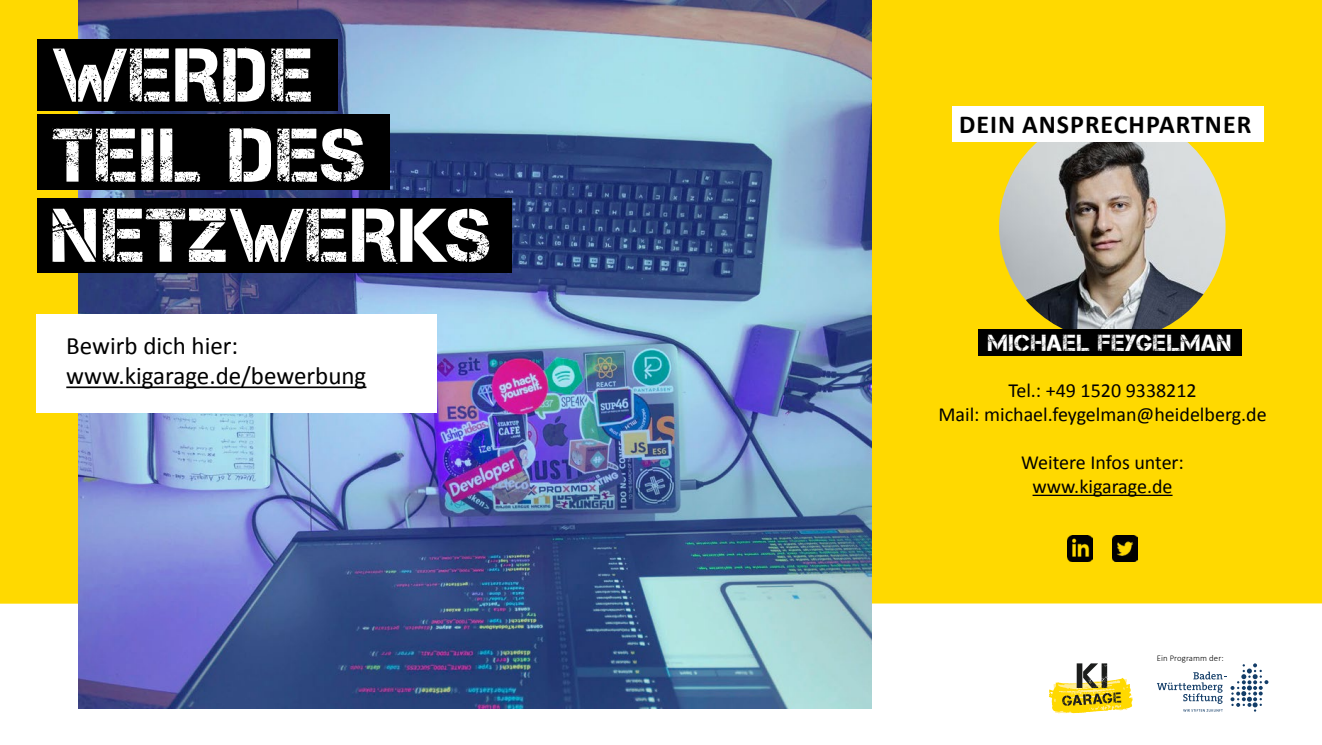
<style>
.page{position:relative;width:1322px;height:745px;background:#fff}
.page>*{position:absolute;margin:0;border:0;box-sizing:border-box;transform-origin:0 0}
.t1{font:75.75px/80px "Captureit";letter-spacing:.045em;color:#fff}
.t2{font:700 25.88px "Calibri";letter-spacing:.04em;color:#000}
.t3{font:25px/30px "Calibri";color:#000}
.t4{font:23.12px "Captureit";letter-spacing:.035em;color:#fff}
.t5{font:20px/24px "Calibri";color:#000;text-align:center}
.t6{font:300 8.75px "Calibri";letter-spacing:.01em;color:#000}
</style>
<div class="page">
<div style="left:0;top:0;width:1322px;height:603px;background:#ffd900"></div>
<img style="left:79px;top:0;width:793px;height:707px">
<div style="left:37px;top:39px;width:301px;height:71px;background:#000"></div>
<div style="left:37px;top:114px;width:353px;height:75px;background:#000"></div>
<div style="left:37px;top:198px;width:475px;height:74px;background:#000"></div>
<div style="left:36px;top:314px;width:400px;height:98px;background:#fff"></div>
<hr style="left:66px;top:386px;width:300px;height:2px;background:#000">
<hr style="left:1032px;top:494px;width:140px;height:1px;background:#000">
<img style="left:999px;top:113px;width:226px;height:227px;border-radius:113px">
<div style="left:951px;top:106px;width:312px;height:36px;background:#fff"></div>
<div style="left:978px;top:329px;width:263px;height:27px;background:#000"></div>
<svg style="left:1049px;top:663px;width:83px;height:49px"></svg>
<svg style="left:1157px;top:663px;width:111px;height:48px"></svg>
<img style="left:1067px;top:535px;width:25px;height:26px">
<img style="left:1112px;top:535px;width:26px;height:26px">
<h1 class="t1" style="left:53px;top:35px;width:440px">WERDE<br>TEIL DES<br>NETZWERKS</h1>
<p class="t3" style="left:66px;top:330px;width:302px">Bewirb dich hier: www.kigarage.de/bewerbung</p>
<p class="t2" style="left:959px;top:106px;width:294px">DEIN ANSPRECHPARTNER</p>
<p class="t4" style="left:988px;top:330px;width:245px">MICHAEL FEYGELMAN</p>
<p class="t5" style="left:938px;top:377px;width:330px">Tel.: +49 1520 9338212<br>Mail: michael.feygelman@heidelberg.de</p>
<p class="t5" style="left:1021px;top:449px;width:164px">Weitere Infos unter: www.kigarage.de</p>
<p class="t6" style="left:1156px;top:651px;width:68px">Ein Programm der:</p>
</div>
